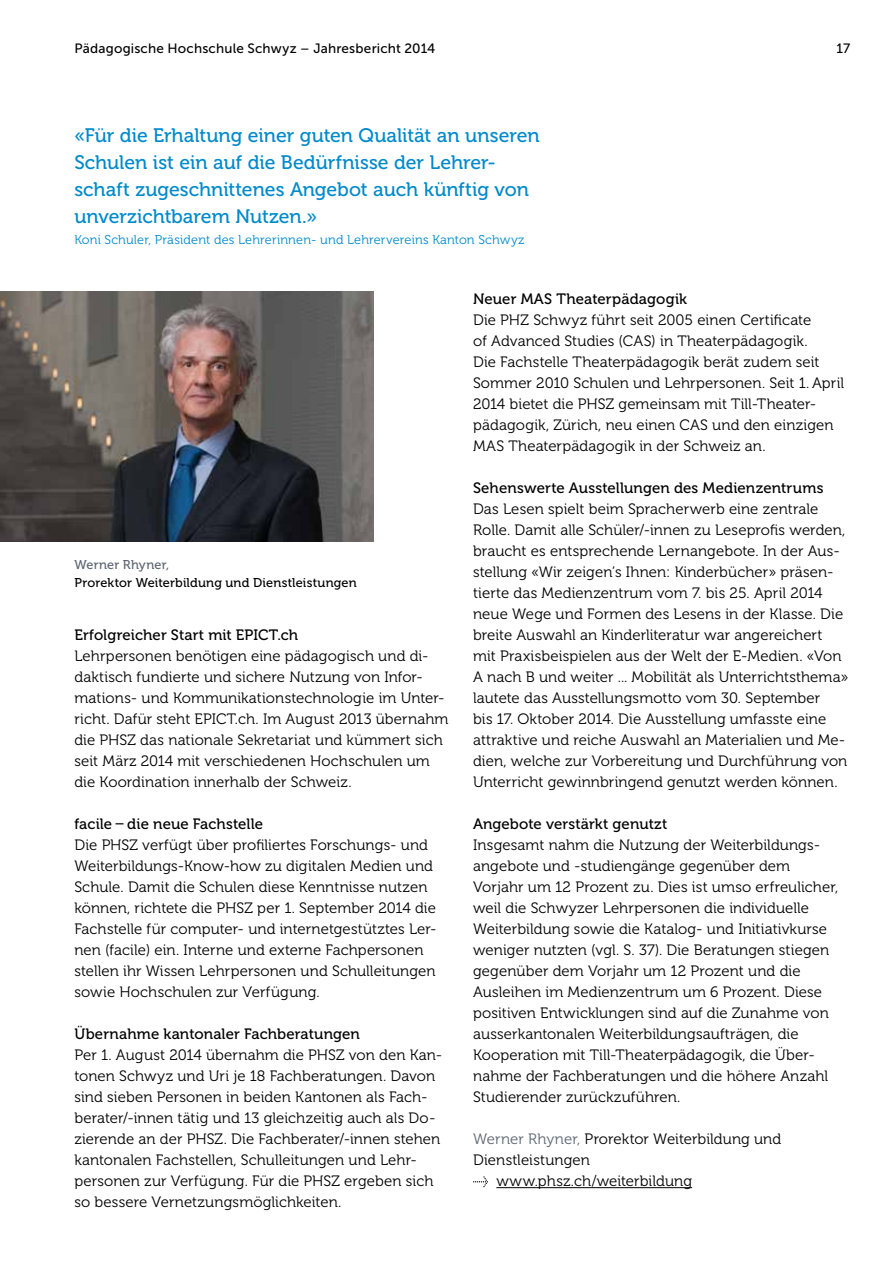
<style>
.page{position:relative;width:893px;height:1263px;background:#fff}
.page>*{position:absolute;margin:0;border:0;box-sizing:border-box;transform-origin:0 0}
.t1{font:19.5px/27px "Museo 500";color:#008acb}
.t2{font:15px/21px "Museo 300";letter-spacing:.005em;color:#000}
.t3{font:15px "Museo 500";letter-spacing:.005em;color:#000}
.t4{font:13.5px "Museo Sans 500";letter-spacing:.015em;color:#000}
.t5{font:12.75px "Museo 300";letter-spacing:.015em;color:#008acb}
.t6{font:12.75px "Museo 500";letter-spacing:.015em;color:#000}
.t7{font:12.75px "Museo 500";letter-spacing:.015em;color:#5d6570}
.s1{color:#5d6570}
</style>
<div class="page">
<hr style="left:496px;top:1187px;width:196px;height:1px;background:#000">
<svg style="left:473px;top:1176px;width:15px;height:11px"></svg>
<img style="left:0;top:291px;width:373px;height:250px">
<p class="t4" style="left:74px;top:41px;width:362px">Pädagogische Hochschule Schwyz – Jahresbericht 2014</p>
<p class="t4" style="left:837px;top:41px;width:15px">17</p>
<h1 class="t1" style="left:74px;top:122px;width:467px">«Für die Erhaltung einer guten Qualität an unseren Schulen ist ein auf die Bedürfnisse der Lehrer&shy;schaft zugeschnittenes Angebot auch künftig von unverzichtbarem Nutzen.»</h1>
<p class="t5" style="left:74px;top:233px;width:452px">Koni Schuler, Präsident des Lehrerinnen- und Lehrervereins Kanton Schwyz</p>
<p class="t7" style="left:74px;top:557px;width:96px">Werner Rhyner,</p>
<p class="t6" style="left:74px;top:576px;width:284px">Prorektor Weiterbildung und Dienstleistungen</p>
<p class="t3" style="left:74px;top:627px;width:225px">Erfolgreicher Start mit EPICT.ch</p>
<p class="t2" style="left:74px;top:646px;width:376px">Lehrpersonen benötigen eine pädagogisch und di&shy;daktisch fundierte und sichere Nutzung von Infor&shy;mations- und Kommunikationstechnologie im Unter&shy;richt. Dafür steht EPICT.ch. Im August 2013 übernahm die PHSZ das nationale Sekretariat und kümmert sich seit März 2014 mit verschiedenen Hochschulen um die Koordination innerhalb der Schweiz.</p>
<p class="t3" style="left:74px;top:816px;width:190px">facile – die neue Fachstelle</p>
<p class="t2" style="left:74px;top:835px;width:364px">Die PHSZ verfügt über profiliertes Forschungs- und Weiterbildungs-Know-how zu digitalen Medien und Schule. Damit die Schulen diese Kenntnisse nutzen können, richtete die PHSZ per 1. September 2014 die Fachstelle für computer- und internetgestütztes Ler&shy;nen (facile) ein. Interne und externe Fachpersonen stellen ihr Wissen Lehrpersonen und Schulleitungen sowie Hochschulen zur Verfügung.</p>
<p class="t3" style="left:74px;top:1026px;width:287px">Übernahme kantonaler Fachberatungen</p>
<p class="t2" style="left:74px;top:1045px;width:370px">Per 1. August 2014 übernahm die PHSZ von den Kan&shy;tonen Schwyz und Uri je 18 Fachberatungen. Davon sind sieben Personen in beiden Kantonen als Fach&shy;berater/-innen tätig und 13 gleichzeitig auch als Do&shy;zierende an der PHSZ. Die Fachberater/-innen stehen kantonalen Fachstellen, Schulleitungen und Lehr&shy;personen zur Verfügung. Für die PHSZ ergeben sich so bessere Vernetzungsmöglichkeiten.</p>
<p class="t3" style="left:473px;top:291px;width:215px">Neuer MAS Theaterpädagogik</p>
<p class="t2" style="left:473px;top:310px;width:373px">Die PHZ Schwyz führt seit 2005 einen Certificate<br>of Advanced Studies (CAS) in Theaterpädagogik.<br>Die Fachstelle Theaterpädagogik berät zudem seit Sommer 2010 Schulen und Lehrpersonen. Seit 1. April 2014 bietet die PHSZ gemeinsam mit Till-Theater&shy;pädagogik, Zürich, neu einen CAS und den einzigen MAS Theaterpädagogik in der Schweiz an.</p>
<p class="t3" style="left:473px;top:480px;width:352px">Sehenswerte Ausstellungen des Medienzentrums</p>
<p class="t2" style="left:473px;top:499px;width:377px">Das Lesen spielt beim Spracherwerb eine zentrale Rolle. Damit alle Schüler/-innen zu Leseprofis werden, braucht es entsprechende Lernangebote. In der Aus&shy;stellung «Wir zeigen’s Ihnen: Kinderbücher» präsen&shy;tierte das Medienzentrum vom 7. bis 25. April 2014 neue Wege und Formen des Lesens in der Klasse. Die breite Auswahl an Kinderliteratur war angereichert mit Praxisbeispielen aus der Welt der E-Medien. «Von A nach B und weiter ... Mobilität als Unterrichtsthema» lautete das Ausstellungsmotto vom 30. September<br>bis 17. Oktober 2014. Die Ausstellung umfasste eine attraktive und reiche Auswahl an Materialien und Me&shy;dien, welche zur Vorbereitung und Durchführung von Unterricht gewinnbringend genutzt werden können.</p>
<p class="t3" style="left:473px;top:816px;width:196px">Angebote verstärkt genutzt</p>
<p class="t2" style="left:473px;top:835px;width:367px">Insgesamt nahm die Nutzung der Weiterbildungs&shy;angebote und -studiengänge gegenüber dem Vorjahr um 12 Prozent zu. Dies ist umso erfreulicher, weil die Schwyzer Lehrpersonen die individuelle Weiterbildung sowie die Katalog- und Initiativkurse weniger nutzten (vgl. S. 37). Die Beratungen stiegen gegenüber dem Vorjahr um 12 Prozent und die Ausleihen im Medienzentrum um 6 Prozent. Diese positiven Entwicklungen sind auf die Zunahme von ausserkantonalen Weiterbildungsaufträgen, die Kooperation mit Till-Theaterpädagogik, die Über&shy;nahme der Fachberatungen und die höhere Anzahl Studierender zurückzuführen.</p>
<p class="t2" style="left:473px;top:1129px;width:310px"><span class="s1">Werner Rhyner,</span> Prorektor Weiterbildung und</p>
<p class="t2" style="left:473px;top:1150px;width:118px">Dienstleistungen</p>
<p class="t2" style="left:496px;top:1171px;width:197px">www.phsz.ch/weiterbildung</p>
</div>
